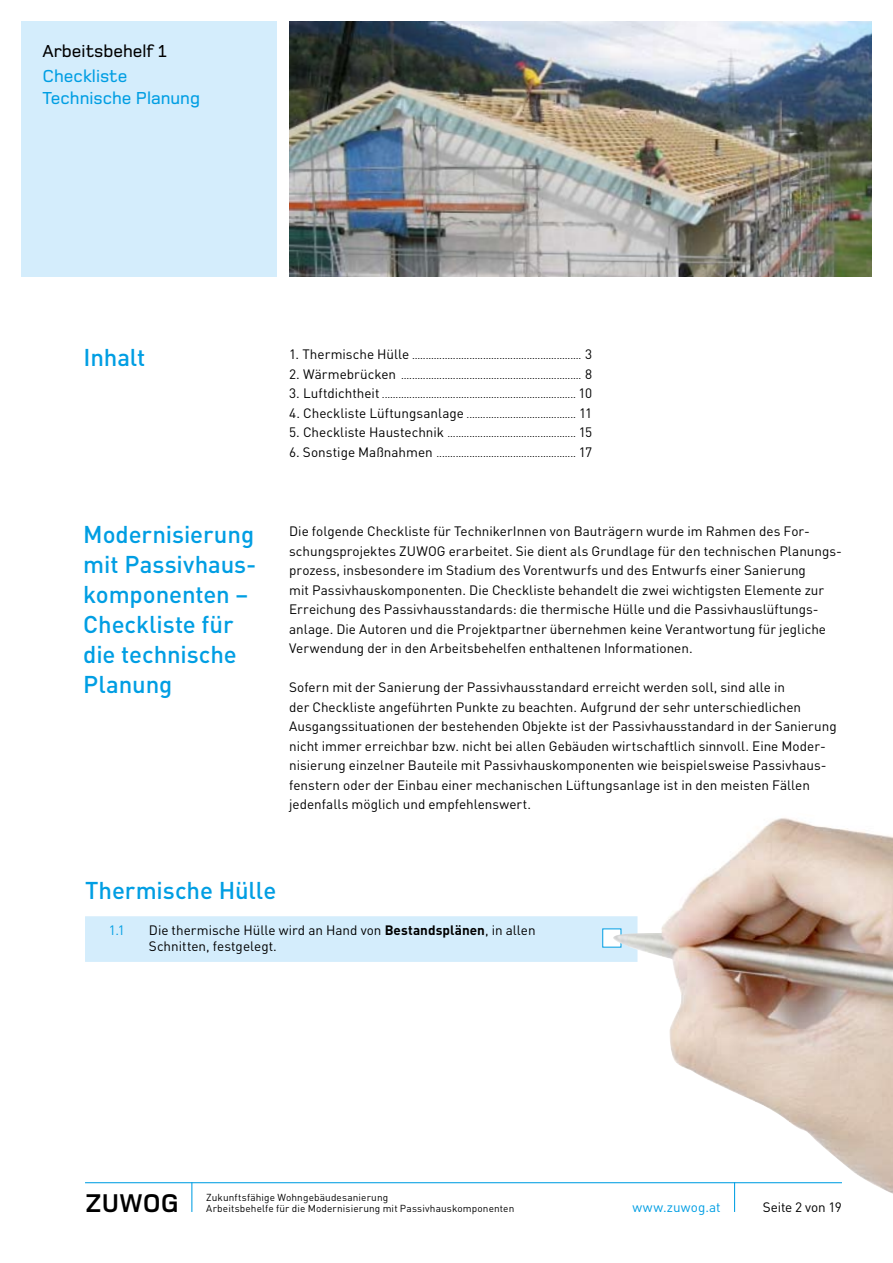
<style>
.page{position:relative;width:893px;height:1263px;background:#fff}
.page>*{position:absolute;margin:0;border:0;box-sizing:border-box;transform-origin:0 0}
.t1{font:700 26.55px "Foundry Monoline";color:#000}
.t2{font:500 24px/30px "DIN Pro";letter-spacing:-.005em;color:#009ee3}
.t3{font:500 18px/21.6px "Foundry Monoline";color:#009ee3}
.t4{font:500 18px "Foundry Monoline";color:#000}
.t5{font:13.5px/19.5px "DIN Pro";color:#000}
.t6{font:13.5px "DIN";letter-spacing:.01em;color:#009ee3}
.t7{font:13.5px "DIN Pro";color:#009ee3}
.t8{font:10.5px "DIN Pro";color:#000}
.t9{font:10.05px/11.6px "DIN";letter-spacing:.01em;color:#000}
.s1{font-size:13.5px}
.s2{font-weight:700}
</style>
<div class="page">
<hr style="left:85px;top:1182px;width:757px;height:1px;background:#009ee3">
<hr style="left:734px;top:1182px;width:1px;height:30px;background:#009ee3">
<hr style="left:191px;top:1182px;width:1px;height:30px;background:#009ee3">
<div style="left:21px;top:21px;width:255px;height:255px;background:#d4edfc"></div>
<div style="left:85px;top:916px;width:528px;height:46px;background:#d4edfc"></div>
<div style="left:602px;top:928px;width:19px;height:19px;background:#fff;border:1px solid #009ee3"></div>
<img style="left:613px;top:818px;width:280px;height:376px">
<img style="left:289px;top:21px;width:583px;height:255px">
<h3 class="t4" style="left:43px;top:41px;width:126px">Arbeitsbehelf 1</h3>
<h3 class="t3" style="left:43px;top:66px;width:159px">Checkliste<br>Technische Planung</h3>
<h2 class="t2" style="left:84px;top:341px;width:63px">Inhalt</h2>
<h2 class="t2" style="left:83px;top:519px;width:175px">Modernisierung mit Passivhaus&shy;komponenten –<br>Checkliste für die technische<br>Planung</h2>
<p class="t8" style="left:289px;top:348px;width:305px"><span class="s1">1. Thermische Hülle</span> .............................................................. <span class="s1">3</span></p>
<p class="t8" style="left:289px;top:368px;width:304px"><span class="s1">2. Wärmebrücken</span> .................................................................. <span class="s1">8</span></p>
<p class="t8" style="left:289px;top:387px;width:304px"><span class="s1">3. Luftdichtheit</span> ....................................................................... <span class="s1">10</span></p>
<p class="t8" style="left:289px;top:407px;width:304px"><span class="s1">4. Checkliste Lüftungsanlage</span> ........................................ <span class="s1">11</span></p>
<p class="t8" style="left:289px;top:426px;width:305px"><span class="s1">5. Checkliste Haustechnik</span> ............................................... <span class="s1">15</span></p>
<p class="t8" style="left:289px;top:446px;width:305px"><span class="s1">6. Sonstige Maßnahmen</span> ................................................... <span class="s1">17</span></p>
<p class="t5" style="left:289px;top:521px;width:554px">Die folgende Checkliste für TechnikerInnen von Bauträgern wurde im Rahmen des For&shy;schungsprojektes ZUWOG erarbeitet. Sie dient als Grundlage für den technischen Planungs&shy;prozess, insbesondere im Stadium des Vorentwurfs und des Entwurfs einer Sanierung<br>mit Passivhauskomponenten. Die Checkliste behandelt die zwei wichtigsten Elemente zur Erreichung des Passivhausstandards: die thermische Hülle und die Passivhauslüftungs&shy;anlage. Die Autoren und die Projektpartner übernehmen keine Verantwortung für jegliche Verwendung der in den Arbeitsbehelfen enthaltenen Informationen.</p>
<p class="t5" style="left:289px;top:677px;width:549px">Sofern mit der Sanierung der Passivhausstandard erreicht werden soll, sind alle in<br>der Checkliste angeführten Punkte zu beachten. Aufgrund der sehr unterschiedlichen Ausgangssituationen der bestehenden Objekte ist der Passivhausstandard in der Sanierung nicht immer erreichbar bzw. nicht bei allen Gebäuden wirtschaftlich sinnvoll. Eine Moder&shy;nisierung einzelner Bauteile mit Passivhauskomponenten wie beispielsweise Passivhaus&shy;fenstern oder der Einbau einer mechanischen Lüftungsanlage ist in den meisten Fällen jedenfalls möglich und empfehlenswert.</p>
<h2 class="t2" style="left:85px;top:874px;width:193px">Thermische Hülle</h2>
<p class="t7" style="left:109px;top:921px;width:18px">1.1</p>
<p class="t5" style="left:149px;top:921px;width:388px;line-height:16.2px">Die thermische Hülle wird an Hand von <span class="s2">Bestandsplänen</span>, in allen<br>Schnitten, festgelegt.</p>
<p class="t9" style="left:206px;top:1191px;width:310px">Zukunftsfähige Wohngebäudesanierung<br>Arbeitsbehelfe für die Modernisierung mit Passivhauskomponenten</p>
<p class="t6" style="left:632px;top:1199px;width:90px">www.zuwog.at</p>
<h1 class="t1" style="left:85px;top:1189px;width:95px">ZUWOG</h1>
<p class="t5" style="left:763px;top:1197px;width:81px">Seite 2 von 19</p>
</div>
